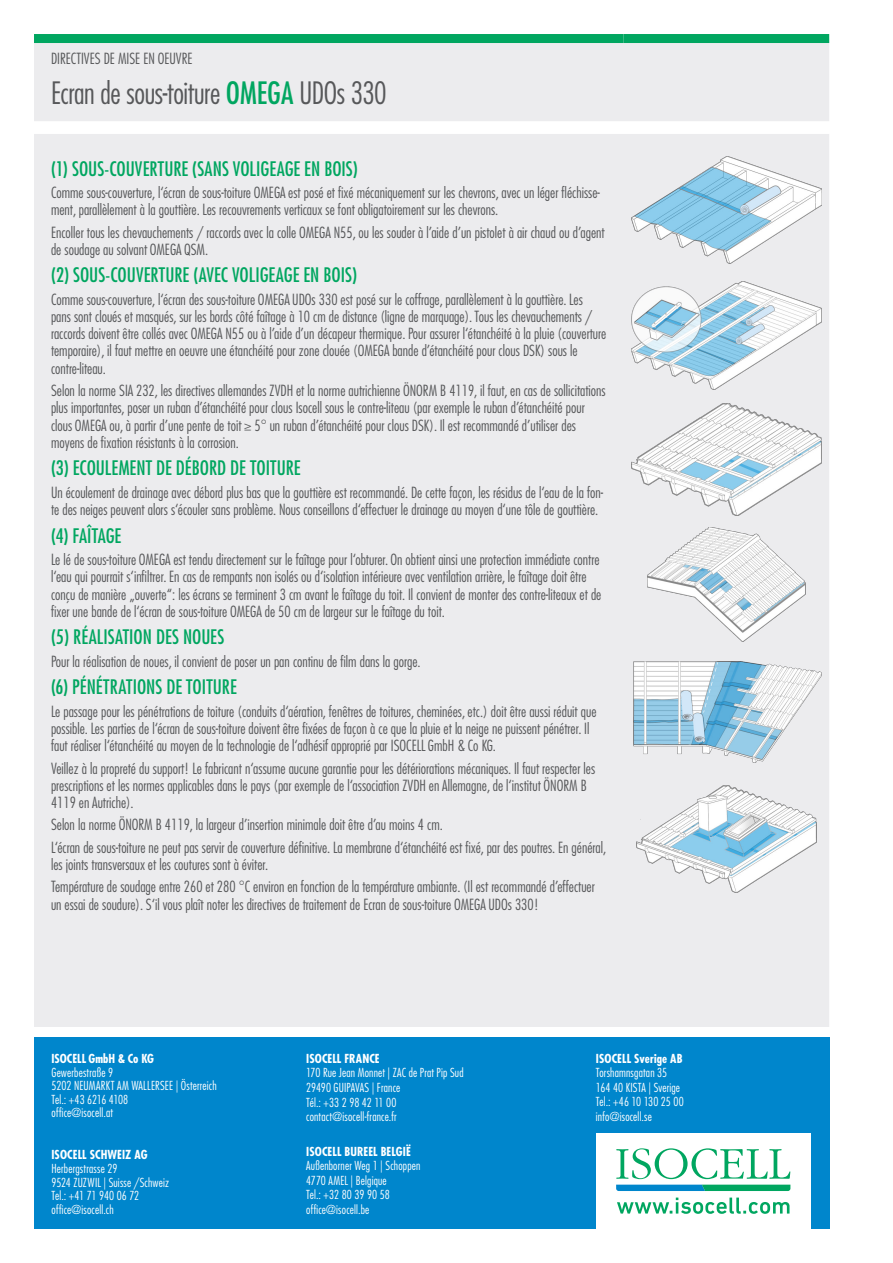
<style>
.page{position:relative;width:893px;height:1263px;background:#fff}
.page>*{position:absolute;margin:0;border:0;box-sizing:border-box;transform-origin:0 0}
.t1{font:300 condensed 30px "Futura LT Pro";letter-spacing:-.015em;color:#57585a}
.t2{font:500 condensed 19.5px "Futura LT Pro";color:#00a660}
.t3{font:300 condensed 15px/17.2px "Futura LT Pro";color:#57585a}
.t4{font:300 condensed 12.15px/14.5px "Futura LT Pro";letter-spacing:.015em;color:#fff}
.t5{font:700 condensed 12.15px "Futura LT Pro";letter-spacing:.005em;color:#fff}
.s1{font-weight:500;color:#00a660}
</style>
<div class="page">
<div style="left:34px;top:1038px;width:795px;height:191px;background:#0086cc"></div>
<div style="left:596px;top:1133px;width:215px;height:96px;background:#fff"></div>
<svg style="left:616px;top:1148px;width:174px;height:43px"></svg>
<svg style="left:617px;top:1197px;width:172px;height:17px"></svg>
<div style="left:34px;top:43px;width:795px;height:984px;background:#ececee"></div>
<div style="left:34px;top:34px;width:589px;height:9px;background:#00a660"></div>
<div style="left:623px;top:34px;width:206px;height:9px;background:#00a660"></div>
<img style="left:632px;top:157px;width:190px;height:107px">
<img style="left:632px;top:281px;width:190px;height:108px">
<img style="left:631px;top:403px;width:191px;height:113px">
<img style="left:648px;top:528px;width:157px;height:114px">
<img style="left:631px;top:661px;width:191px;height:102px">
<img style="left:636px;top:785px;width:181px;height:107px">
<p class="t3" style="left:51px;top:49px;width:143px">DIRECTIVES DE MISE EN OEUVRE</p>
<h1 class="t1" style="left:51px;top:74px;width:337px">Ecran de sous-toiture <span class="s1">OMEGA</span> UDOs 330</h1>
<h2 class="t2" style="left:51px;top:155px;width:308px">(1) SOUS-COUVERTURE (SANS VOLIGEAGE EN BOIS)</h2>
<p class="t3" style="left:51px;top:184px;width:550px">Comme sous-couverture, l‘écran de sous-toiture OMEGA est posé et fixé mécaniquement sur les chevrons, avec un léger fléchisse&shy;ment, parallèlement à la gouttière. Les recouvrements verticaux se font obligatoirement sur les chevrons.</p>
<p class="t3" style="left:51px;top:223px;width:555px">Encoller tous les chevauchements / raccords avec la colle OMEGA N55, ou les souder à l’aide d’un pistolet à air chaud ou d’agent de soudage au solvant OMEGA QSM.</p>
<h2 class="t2" style="left:51px;top:262px;width:308px">(2) SOUS-COUVERTURE (AVEC VOLIGEAGE EN BOIS)</h2>
<p class="t3" style="left:51px;top:290px;width:557px">Comme sous-couverture, l‘écran des sous-toiture OMEGA UDOs 330 est posé sur le coffrage, parallèlement à la gouttière. Les pans sont cloués et masqués, sur les bords côté faîtage à 10 cm de distance (ligne de marquage). Tous les chevauchements / raccords doivent être collés avec OMEGA N55 ou à l’aide d’un décapeur thermique. Pour assurer l‘étanchéité à la pluie (couverture temporaire), il faut mettre en oeuvre une étanchéité pour zone clouée (OMEGA bande d’étanchéité pour clous DSK) sous le contre-liteau.</p>
<p class="t3" style="left:51px;top:382px;width:556px">Selon la norme SIA 232, les directives allemandes ZVDH et la norme autrichienne ÖNORM B 4119, il faut, en cas de sollicitations plus importantes, poser un ruban d’étanchéité pour clous Isocell sous le contre-liteau (par exemple le ruban d’étanchéité pour clous OMEGA ou, à partir d’une pente de toit ≥ 5° un ruban d’étanchéité pour clous DSK). Il est recommandé d’utiliser des moyens de fixation résistants à la corrosion.</p>
<h2 class="t2" style="left:51px;top:455px;width:251px">(3) ECOULEMENT DE DÉBORD DE TOITURE</h2>
<p class="t3" style="left:51px;top:484px;width:554px">Un écoulement de drainage avec débord plus bas que la gouttière est recommandé. De cette façon, les résidus de l‘eau de la fon&shy;te des neiges peuvent alors s‘écouler sans problème. Nous conseillons d‘effectuer le drainage au moyen d‘une tôle de gouttière.</p>
<h2 class="t2" style="left:51px;top:522px;width:72px">(4) FAÎTAGE</h2>
<p class="t3" style="left:51px;top:551px;width:552px">Le lé de sous-toiture OMEGA est tendu directement sur le faîtage pour l‘obturer. On obtient ainsi une protection immédiate contre l‘eau qui pourrait s‘infiltrer. En cas de rempants non isolés ou d‘isolation intérieure avec ventilation arrière, le faîtage doit être conçu de manière „ouverte“: les écrans se terminent 3 cm avant le faîtage du toit. Il convient de monter des contre-liteaux et de fixer une bande de l‘écran de sous-toiture OMEGA de 50 cm de largeur sur le faîtage du toit.</p>
<h2 class="t2" style="left:51px;top:624px;width:175px">(5) RÉALISATION DES NOUES</h2>
<p class="t3" style="left:51px;top:652px;width:371px">Pour la réalisation de noues, il convient de poser un pan continu de film dans la gorge.</p>
<h2 class="t2" style="left:51px;top:674px;width:187px">(6) PÉNÉTRATIONS DE TOITURE</h2>
<p class="t3" style="left:51px;top:702px;width:547px">Le passage pour les pénétrations de toiture (conduits d‘aération, fenêtres de toitures, cheminées, etc.) doit être aussi réduit que possible. Les parties de l‘écran de sous-toiture doivent être fixées de façon à ce que la pluie et la neige ne puissent pénétrer. Il faut réaliser l‘étanchéité au moyen de la technologie de l‘adhésif approprié par ISOCELL GmbH &amp; Co KG.</p>
<p class="t3" style="left:51px;top:759px;width:546px">Veillez à la propreté du support! Le fabricant n‘assume aucune garantie pour les détériorations mécaniques. Il faut respecter les prescriptions et les normes applicables dans le pays (par exemple de l‘association ZVDH en Allemagne, de l‘institut ÖNORM B<br>4119 en Autriche).</p>
<p class="t3" style="left:51px;top:814px;width:557px;line-height:22.4px">Selon la norme ÖNORM B 4119, la largeur d’insertion minimale doit être d’au moins 4 cm.<br>L‘écran de sous-toiture ne peut pas servir de couverture définitive. La membrane d‘étanchéité est fixé, par des poutres. En général,</p>
<p class="t3" style="left:51px;top:853px;width:545px;line-height:22.4px">les joints transversaux et les coutures sont à éviter.<br>Température de soudage entre 260 et 280 °C environ en fonction de la température ambiante. (Il est recommandé d’effectuer</p>
<p class="t3" style="left:51px;top:895px;width:489px">un essai de soudure). S‘il vous plaît noter les directives de traitement de Ecran de sous-toiture OMEGA UDOs 330!</p>
<p class="t5" style="left:52px;top:1050px;width:104px">ISOCELL GmbH &amp; Co KG</p>
<p class="t4" style="left:52px;top:1065px;width:167px;line-height:13.6px">Gewerbestraße 9<br>5202 NEUMARKT AM WALLERSEE | Österreich<br>Tel.: +43 6216 4108<br>office@isocell.at</p>
<p class="t5" style="left:52px;top:1147px;width:98px">ISOCELL SCHWEIZ AG</p>
<p class="t4" style="left:52px;top:1162px;width:119px;line-height:13.6px">Herbergstrasse 29<br>9524 ZUZWIL | Suisse /Schweiz<br>Tel.: +41 71 940 06 72 office@isocell.ch</p>
<p class="t5" style="left:306px;top:1050px;width:75px">ISOCELL FRANCE</p>
<p class="t4" style="left:306px;top:1065px;width:159px">170 Rue Jean Monnet | ZAC de Prat Pip Sud<br>29490 GUIPAVAS | France<br>Tél.: +33 2 98 42 11 00 contact@isocell-france.fr</p>
<p class="t5" style="left:306px;top:1143px;width:106px">ISOCELL BUREEL BELGIË</p>
<p class="t4" style="left:306px;top:1158px;width:116px">Außenborner Weg 1 | Schoppen<br>4770 AMEL | Belgique<br>Tel.: +32 80 39 90 58 office@isocell.be</p>
<p class="t5" style="left:596px;top:1050px;width:88px">ISOCELL Sverige AB</p>
<p class="t4" style="left:596px;top:1065px;width:89px">Torshamnsgatan 35<br>164 40 KISTA | Sverige<br>Tel.: +46 10 130 25 00 info@isocell.se</p>
</div>
